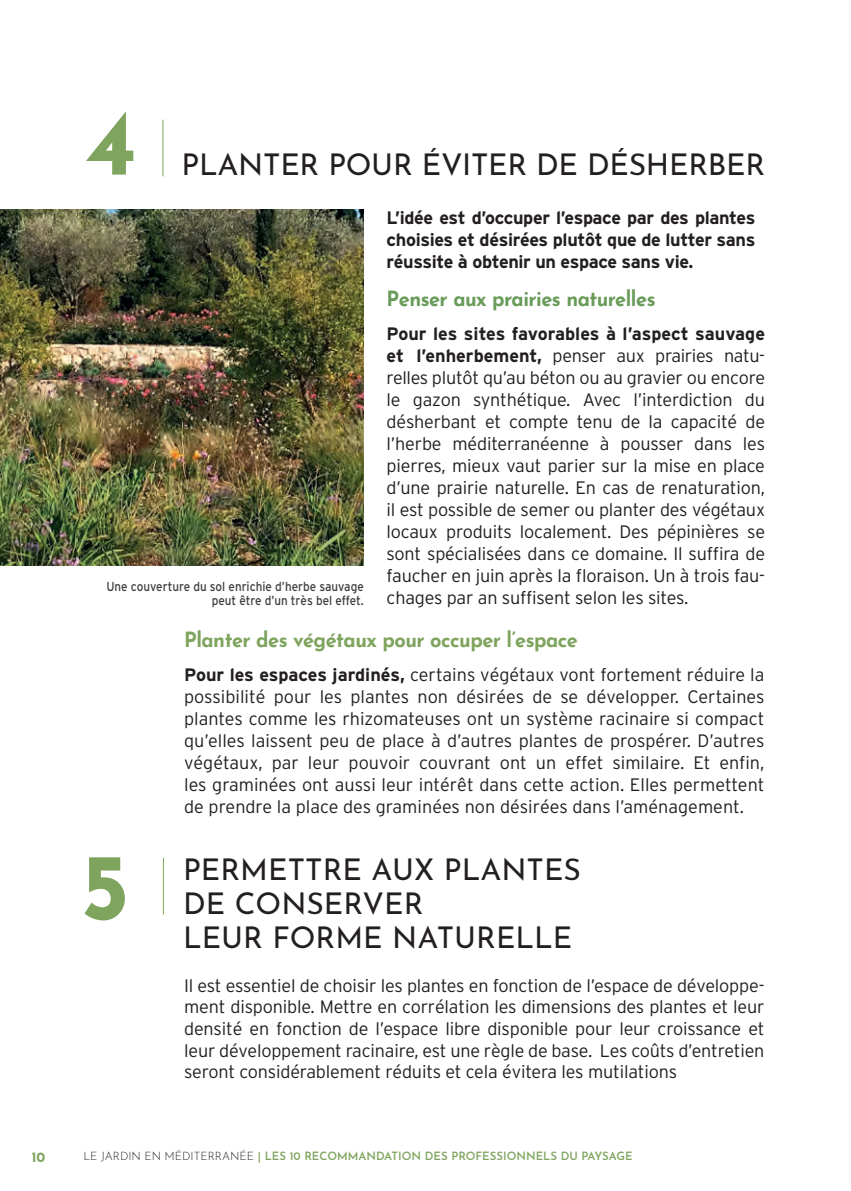
<style>
.page{position:relative;width:851px;height:1191px;background:#fff}
.page>*{position:absolute;margin:0;border:0;box-sizing:border-box;transform-origin:0 0}
.t1{font:700 94px "Josefin Sans";color:#7ea45d}
.t2{font:30px "Josefin Sans";color:#231f20}
.textes{font:700 21px "Josefin Sans";letter-spacing:-.025em;color:#7ea45d;scale:.95 1}
.Titre_2{font:700 21px "Josefin Sans";letter-spacing:-.025em;color:#699b59;scale:.95 1}
.textes-2{font:300 18px/22px "Interstate";letter-spacing:-.01em;color:#231f20;text-align:justify}
.Titre_2-2{font:700 18px/22px "Interstate";letter-spacing:-.02em;color:#231f20;text-align:justify}
.t3{font:700 14px "Josefin Sans";color:#7ea45d}
.légendes{font:13px/14px "Interstate";color:#3e3e3f;text-align:right;scale:.9 1}
.t4{font:600 11.4px "Josefin Sans";color:#7ea45d}
.s1{font-weight:700}
.s2{font-weight:300;color:#231f20}
</style>
<div class="page">
<img style="left:0;top:210px;width:364px;height:356px">
<hr style="left:162px;top:120px;width:1px;height:56px;background:#7ea45d">
<hr style="left:163px;top:857px;width:1px;height:57px;background:#7ea45d">
<p class="t1" style="left:85px;top:58px;width:53px">4</p>
<p class="t2" style="left:181px;top:140px;width:585px">PLANTER POUR ÉVITER DE DÉSHERBER</p>
<p class="Titre_2-2" style="left:386px;top:207px;width:370px">L’idée est d’occuper l’espace par des plantes choisies et désirées plutôt que de lutter sans réussite à obtenir un espace sans vie.</p>
<p class="Titre_2" style="left:386px;top:280px;width:284px">Penser aux prairies naturelles</p>
<p class="textes-2" style="left:386px;top:323px;width:380px"><span class="s1">Pour les sites favorables à l’aspect sauvage et l’enherbement,</span> penser aux prairies natu&shy;relles plutôt qu’au béton ou au gravier ou encore le gazon synthétique. Avec l’interdiction du désherbant et compte tenu de la capacité de l’herbe méditerranéenne à pousser dans les pierres, mieux vaut parier sur la mise en place d’une prairie naturelle. En cas de renaturation, il est possible de semer ou planter des végétaux locaux produits localement. Des pépinières se sont spécialisées dans ce domaine. Il suffira de faucher en juin après la floraison. Un à trois fau&shy;chages par an suffisent selon les sites.</p>
<p class="légendes" style="left:106px;top:580px;width:287px">Une couverture du sol enrichie d’herbe sauvage peut être d’un très bel effet.</p>
<p class="textes" style="left:184px;top:621px;width:416px">Planter des végétaux pour occuper l’espace</p>
<p class="textes-2" style="left:184px;top:664px;width:581px"><span class="s1">Pour les espaces jardinés,</span> certains végétaux vont fortement réduire la possibilité pour les plantes non désirées de se développer. Certaines plantes comme les rhizomateuses ont un système racinaire si compact qu’elles laissent peu de place à d’autres plantes de prospérer. D’autres végétaux, par leur pouvoir couvrant ont un effet similaire. Et enfin, les graminées ont aussi leur intérêt dans cette action. Elles permettent de prendre la place des graminées non désirées dans l’aménagement.</p>
<p class="t1" style="left:81px;top:803px;width:50px">5</p>
<p class="t2" style="left:183px;top:844px;width:399px">PERMETTRE AUX PLANTES</p>
<p class="t2" style="left:183px;top:878px;width:242px">DE CONSERVER</p>
<p class="t2" style="left:183px;top:912px;width:391px">LEUR FORME NATURELLE</p>
<p class="textes-2" style="left:184px;top:974px;width:581px">Il est essentiel de choisir les plantes en fonction de l’espace de développe&shy;ment disponible. Mettre en corrélation les dimensions des plantes et leur densité en fonction de l’espace libre disponible pour leur croissance et leur développement racinaire, est une règle de base. Les coûts d’entretien seront considérablement réduits et cela évitera les mutilations</p>
<p class="t3" style="left:32px;top:1144px;width:15px">10</p>
<p class="t4" style="left:83px;top:1146px;width:550px"><span class="s2">LE JARDIN EN MÉDITERRANÉE</span> | LES 10 RECOMMANDATION DES PROFESSIONNELS DU PAYSAGE</p>
</div>
